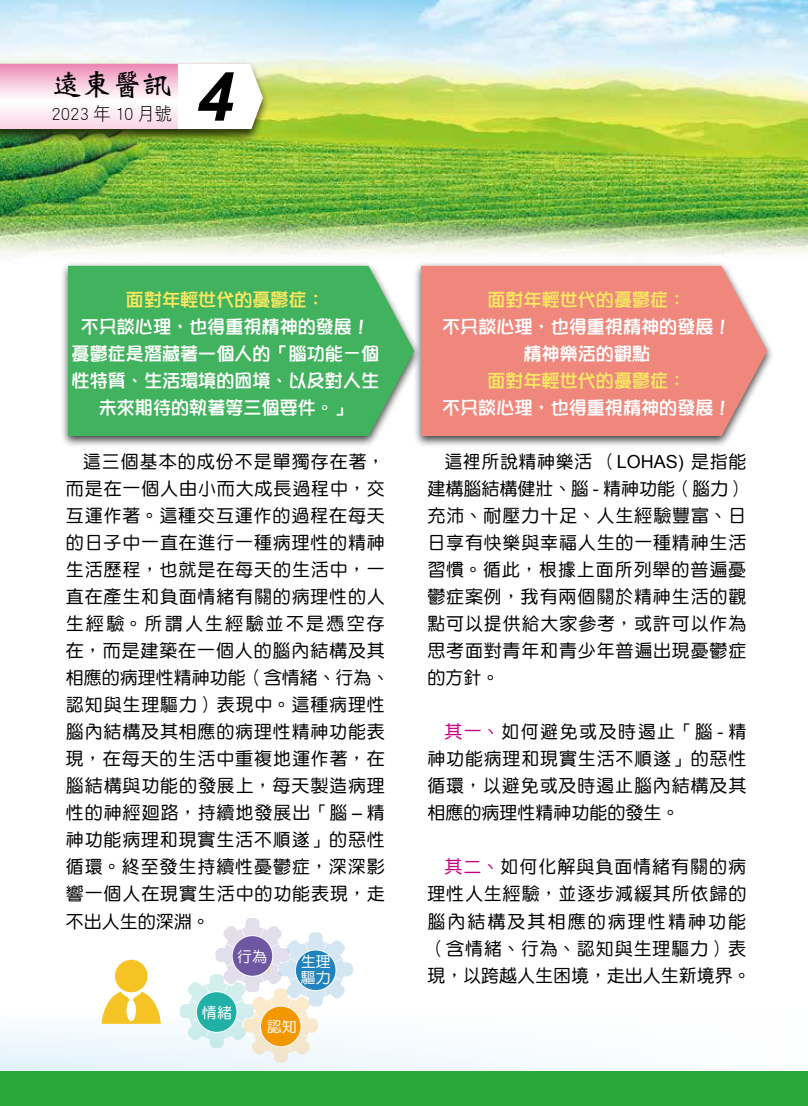
<style>
.page{position:relative;width:808px;height:1106px;background:#fff}
.page>*{position:absolute;margin:0;border:0;box-sizing:border-box;transform-origin:0 0}
.t1{font:italic 700 67.5px "Arial";color:#000}
.t2{font:30px "DF Wei Bei Std W7";color:#000}
.t3{font:18px/27px "DF Yuan Std W5";letter-spacing:.05em;color:#000}
.t4{font:18px/27px "DFPOP1 Std W7";letter-spacing:.005em;color:#fff;text-align:center}
.t5{font:18px "DFPOP1 Std W7";letter-spacing:.005em;color:#f8e861}
.t6{font:18px "DF Hei Std W3";color:#000;scale:.95 1}
.t7{font:15px/16.5px "DF Yuan Std W5";color:#fff}
.s1{font-family:"Arial"}
.s2{color:#c60080}
</style>
<div class="page">
<img style="left:0;top:0;width:808px;height:257px">
<div style="left:0;top:1008px;width:808px;height:63px;background:linear-gradient(to right,#eaf6fd,#fff)"></div>
<div style="left:413px;top:261px;width:361px;height:187px;background:#000;opacity:.75"></div>
<div style="left:422px;top:266px;width:345px;height:170px;background:#ef877d"></div>
<div style="left:60px;top:261px;width:362px;height:187px;background:#000;opacity:.75"></div>
<div style="left:68px;top:266px;width:346px;height:170px;background:#41b25d"></div>
<div style="left:115px;top:959px;width:32px;height:33px;background:#f5c424;border-radius:50%"></div>
<svg style="left:102px;top:991px;width:59px;height:32px"></svg>
<svg style="left:180px;top:918px;width:173px;height:144px"></svg>
<div style="left:296px;top:950px;width:39px;height:40px;background:#2083bd;border-radius:50%"></div>
<div style="left:0;top:62px;width:269px;height:81px;background:#000;opacity:.75"></div>
<svg style="left:0;top:64px;width:263px;height:65px"></svg>
<div style="left:0;top:1071px;width:808px;height:35px;background:#2aa738"></div>
<h2 class="t2" style="left:52px;top:68px;width:122px">遠東醫訊</h2>
<p class="t6" style="left:51px;top:104px;width:128px">2023 年 10 月號</p>
<h1 class="t1" style="left:196px;top:53px;width:39px">4</h1>
<p class="t5" style="left:126px;top:290px;width:200px">面對年輕世代的憂鬱症：</p>
<p class="t4" style="left:72px;top:313px;width:309px">不只談心理，也得重視精神的發展！憂鬱症是潛藏著一個人的「腦功能－個性特質、生活環境的困境、以及對人生未來期待的執著等三個要件。」</p>
<p class="t3" style="left:66px;top:448px;width:325px;text-indent:17px">這三個基本的成份不是單獨存在著，而是在一個人由小而大成長過程中，交互運作著。這種交互運作的過程在每天的日子中一直在進行一種病理性的精神生活歷程，也就是在每天的生活中，一直在產生和負面情緒有關的病理性的人生經驗。所謂人生經驗並不是憑空存在，而是建築在一個人的腦內結構及其相應的病理性精神功能（含情緒、行為、認知與生理驅力）表現中。這種病理性腦內結構及其相應的病理性精神功能表現，在每天的生活中重複地運作著，在腦結構與功能的發展上，每天製造病理性的神經廻路，持續地發展出「腦 <span class="s1">–</span> 精神功能病理和現實生活不順遂」的惡性循環。終至發生持續性憂鬱症，深深影響一個人在現實生活中的功能表現，走不出人生的深淵。</p>
<p class="t7" style="left:237px;top:947px;width:31px">行為</p>
<p class="t7" style="left:301px;top:953px;width:31px">生理驅力</p>
<p class="t7" style="left:267px;top:1017px;width:31px">認知</p>
<p class="t7" style="left:202px;top:1004px;width:31px">情緒</p>
<p class="t5" style="left:487px;top:290px;width:200px">面對年輕世代的憂鬱症：</p>
<p class="t4" style="left:442px;top:313px;width:291px">不只談心理，也得重視精神的發展！精神樂活的觀點</p>
<p class="t5" style="left:487px;top:371px;width:200px">面對年輕世代的憂鬱症：</p>
<p class="t4" style="left:442px;top:394px;width:291px">不只談心理，也得重視精神的發展！</p>
<p class="t3" style="left:427px;top:448px;width:320px;text-align:justify;text-indent:17px">這裡所說精神樂活（<span class="s1">LOHAS)</span> 是指能建構腦結構健壯、腦 <span class="s1">-</span> 精神功能（腦力）充沛、耐壓力十足、人生經驗豐富、日日享有快樂與幸福人生的一種精神生活習慣。循此，根據上面所列舉的普遍憂鬱症案例，我有兩個關於精神生活的觀點可以提供給大家參考，或許可以作為思考面對青年和青少年普遍出現憂鬱症的方針。</p>
<p class="t3" style="left:427px;top:718px;width:320px;text-align:justify;text-indent:17px"><span class="s2">其一、</span>如何避免或及時遏止「腦 <span class="s1">-</span> 精神功能病理和現實生活不順遂」的惡性循環，以避免或及時遏止腦內結構及其相應的病理性精神功能的發生。</p>
<p class="t3" style="left:427px;top:853px;width:325px;text-indent:17px"><span class="s2">其二、</span>如何化解與負面情緒有關的病理性人生經驗，並逐步減緩其所依歸的腦內結構及其相應的病理性精神功能（含情緒、行為、認知與生理驅力）表現，以跨越人生困境，走出人生新境界。</p>
</div>
